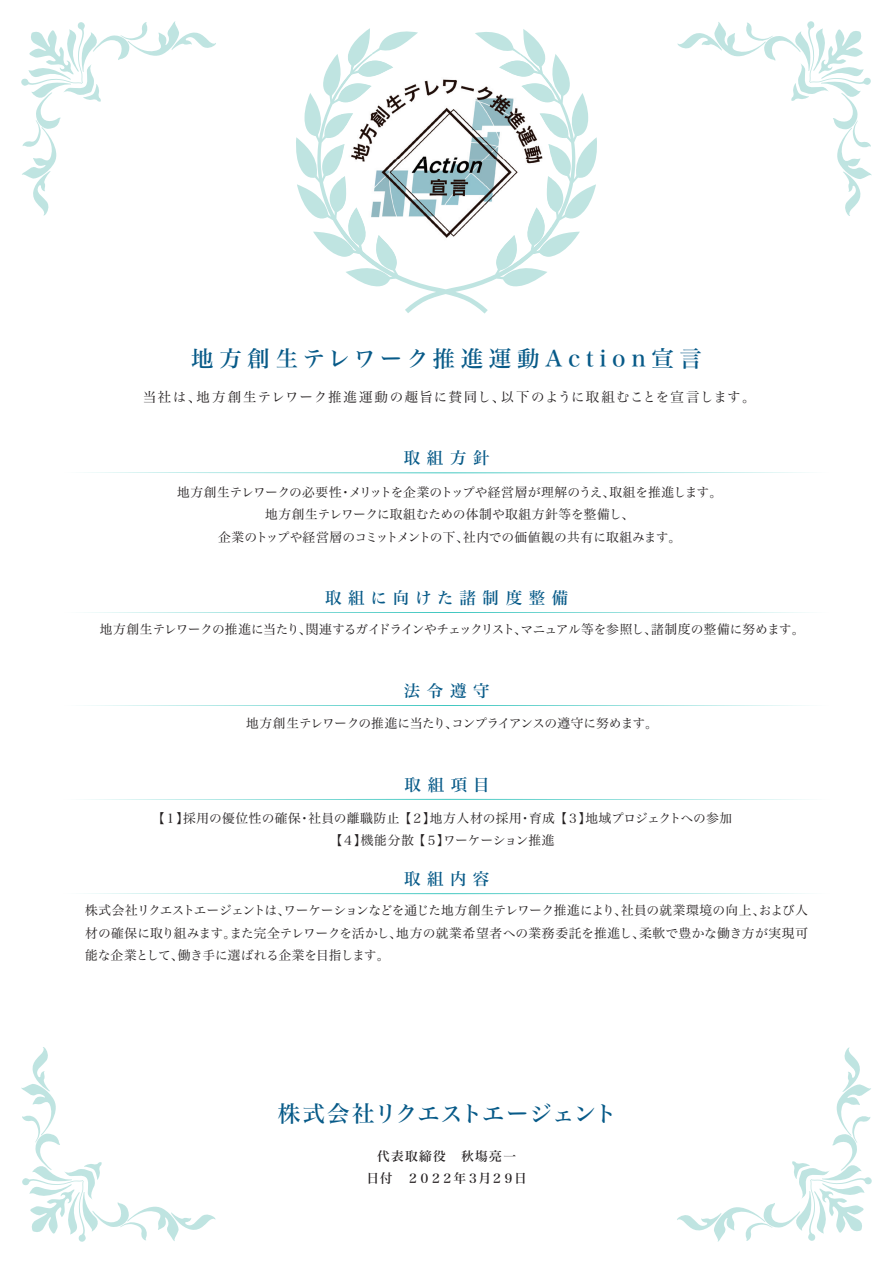
<style>
.page{position:relative;width:893px;height:1263px;background:#fff}
.page>*{position:absolute;margin:0;border:0;box-sizing:border-box;transform-origin:0 0}
.t1{font:22.5px "Hira Min Std N W5";letter-spacing:.25em;color:#075a88}
.t2{font:22.5px "Hira Min Std N W5";letter-spacing:-.005em;color:#075a88}
.t3{font:16.5px "Hira Min Std N W5";letter-spacing:.4em;color:#075a88}
.t4{font:16.5px "Hira Min Std N W5";letter-spacing:.38em;color:#075a88}
.t5{font:13.5px "Hira Min Std N W3";letter-spacing:.085em;color:#231f20}
.t6{font:12.75px/22.4px "Hira Min Std N W3";letter-spacing:-.005em;color:#231f20;text-align:center}
.t7{font:12.75px/22.4px "Hira Min Std N W3";letter-spacing:.015em;color:#231f20;text-align:center}
.t8{font:12.75px "Hira Min Std N W3";letter-spacing:-.035em;color:#231f20}
.t9{font:12.75px "Hira Min Std N W3";letter-spacing:-.045em;color:#231f20}
.t10{font:12.75px/22.4px "Hira Min Std N W5";color:#231f20;text-align:center}
</style>
<div class="page">
<svg style="left:296px;top:28px;width:301px;height:286px"></svg>
<svg style="left:21px;top:21px;width:195px;height:195px"></svg>
<svg style="left:677px;top:21px;width:195px;height:195px"></svg>
<svg style="left:677px;top:1047px;width:195px;height:195px"></svg>
<svg style="left:21px;top:1047px;width:195px;height:195px"></svg>
<svg style="left:84px;top:472px;width:725px;height:1px"></svg>
<svg style="left:84px;top:612px;width:725px;height:1px"></svg>
<svg style="left:84px;top:705px;width:725px;height:1px"></svg>
<img style="left:394px;top:54px;width:105px;height:198px">
<img style="left:341px;top:54px;width:53px;height:211px">
<img style="left:499px;top:54px;width:52px;height:211px">
<img style="left:393px;top:252px;width:106px;height:13px">
<svg style="left:84px;top:893px;width:725px;height:1px"></svg>
<svg style="left:84px;top:799px;width:725px;height:1px"></svg>
<h1 class="t1" style="left:191px;top:342px;width:512px">地方創生テレワーク推進運動Action宣言</h1>
<p class="t5" style="left:143px;top:387px;width:614px">当社は、地方創生テレワーク推進運動の趣旨に賛同し、以下のように取組むことを宣言します。</p>
<p class="t3" style="left:404px;top:446px;width:87px">取組方針</p>
<p class="t6" style="left:177px;top:481px;width:547px">地方創生テレワークの必要性・メリットを企業のトップや経営層が理解のうえ、取組を推進します。地方創生テレワークに取組むための体制や取組方針等を整備し、<br>企業のトップや経営層のコミットメントの下、社内での価値観の共有に取組みます。</p>
<p class="t4" style="left:325px;top:586px;width:245px">取組に向けた諸制度整備</p>
<p class="t8" style="left:100px;top:620px;width:706px">地方創生テレワークの推進に当たり、関連するガイドラインやチェックリスト、マニュアル等を参照し、諸制度の整備に努めます。</p>
<p class="t3" style="left:404px;top:679px;width:87px">法令遵守</p>
<p class="t9" style="left:246px;top:714px;width:413px">地方創生テレワークの推進に当たり、コンプライアンスの遵守に努めます。</p>
<p class="t3" style="left:405px;top:773px;width:87px">取組項目</p>
<p class="t7" style="left:152px;top:806px;width:581px">【１】採用の優位性の確保・社員の離職防止 【２】地方人材の採用・育成 【３】地域プロジェクトへの参加【４】機能分散 【５】ワーケーション推進</p>
<p class="t3" style="left:404px;top:867px;width:87px">取組内容</p>
<p class="t6" style="left:85px;top:899px;width:724px;text-align:justify">株式会社リクエストエージェントは、ワーケーションなどを通じた地方創生テレワーク推進により、社員の就業環境の向上、および人材の確保に取り組みます。また完全テレワークを活かし、地方の就業希望者への業務委託を推進し、柔軟で豊かな働き方が実現可能な企業として、働き手に選ばれる企業を目指します。</p>
<h1 class="t2" style="left:278px;top:1097px;width:341px">株式会社リクエストエージェント</h1>
<p class="t10" style="left:366px;top:1144px;width:162px">代表取締役　秋塲亮一<br>日付　２０２２年３月２９日</p>
</div>
